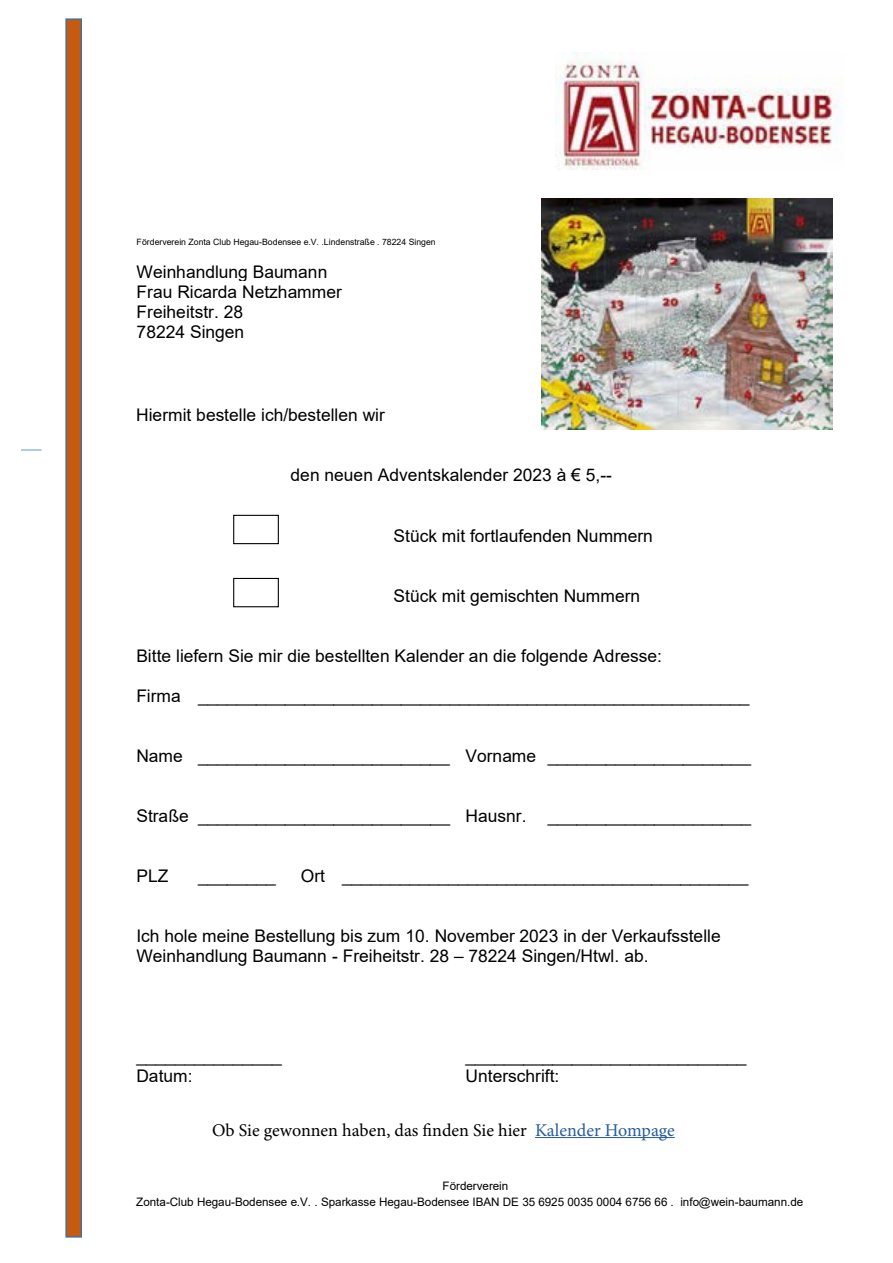
<style>
.page{position:relative;width:893px;height:1263px;background:#fff}
.page>*{position:absolute;margin:0;border:0;box-sizing:border-box;transform-origin:0 0}
.t1{font:18px "Minion Pro";color:#000}
.t2{font:17.4px/20px "Arial";color:#000}
.t3{font:11.7px/16px "Arial";letter-spacing:-.005em;color:#000}
.t4{font:8.7px "Arial";letter-spacing:.005em;color:#000}
.s1{color:#275b9b}
</style>
<div class="page">
<div style="left:66px;top:19px;width:15px;height:1218px;background:#c55a11"></div>
<div style="left:65px;top:18px;width:17px;height:1219px;border:1px solid #41719c"></div>
<img style="left:556px;top:53px;width:286px;height:116px">
<img style="left:542px;top:199px;width:291px;height:231px">
<svg style="left:21px;top:450px;width:21px;height:1px"></svg>
<div style="left:233px;top:515px;width:46px;height:29px;border:1px solid #000"></div>
<div style="left:233px;top:578px;width:46px;height:29px;border:1px solid #000"></div>
<hr style="left:535px;top:1137px;width:140px;height:1px;background:#275b9b">
<p class="t4" style="left:137px;top:236px;width:301px">Förderverein Zonta Club Hegau-Bodensee e.V. .Lindenstraße . 78224 Singen</p>
<p class="t2" style="left:137px;top:262px;width:207px">Weinhandlung Baumann<br>Frau Ricarda Netzhammer<br>Freiheitstr. 28<br>78224 Singen</p>
<p class="t2" style="left:136px;top:405px;width:250px">Hiermit bestelle ich/bestellen wir</p>
<p class="t2" style="left:291px;top:465px;width:323px">den neuen Adventskalender 2023 à € 5,--</p>
<p class="t2" style="left:393px;top:525px;width:261px">Stück mit fortlaufenden Nummern</p>
<p class="t2" style="left:393px;top:585px;width:248px">Stück mit gemischten Nummern</p>
<p class="t2" style="left:136px;top:645px;width:527px">Bitte liefern Sie mir die bestellten Kalender an die folgende Adresse:</p>
<p class="t2" style="left:136px;top:685px;width:615px">Firma _________________________________________________________</p>
<p class="t2" style="left:136px;top:745px;width:616px">Name __________________________ Vorname _____________________</p>
<p class="t2" style="left:136px;top:806px;width:616px">Straße __________________________ Hausnr. _____________________</p>
<p class="t2" style="left:136px;top:866px;width:34px">PLZ</p>
<p class="t2" style="left:198px;top:866px;width:79px">________</p>
<p class="t2" style="left:301px;top:866px;width:449px">Ort __________________________________________</p>
<p class="t2" style="left:136px;top:926px;width:586px">Ich hole meine Bestellung bis zum 10. November 2023 in der Verkaufsstelle<br>Weinhandlung Baumann - Freiheitstr. 28 – 78224 Singen/Htwl. ab.</p>
<p class="t2" style="left:136px;top:1046px;width:147px">_______________</p>
<p class="t2" style="left:465px;top:1046px;width:282px">_____________________________</p>
<p class="t2" style="left:136px;top:1066px;width:58px">Datum:</p>
<p class="t2" style="left:465px;top:1066px;width:95px">Unterschrift:</p>
<p class="t1" style="left:212px;top:1118px;width:464px">Ob Sie gewonnen haben, das finden Sie hier <span class="s1">Kalender Hompage</span></p>
<p class="t3" style="left:136px;top:1177px;width:669px;text-indent:306px">Förderverein<br>Zonta-Club Hegau-Bodensee e.V. . Sparkasse Hegau-Bodensee IBAN DE 35 6925 0035 0004 6756 66 . info@wein-baumann.de</p>
</div>
